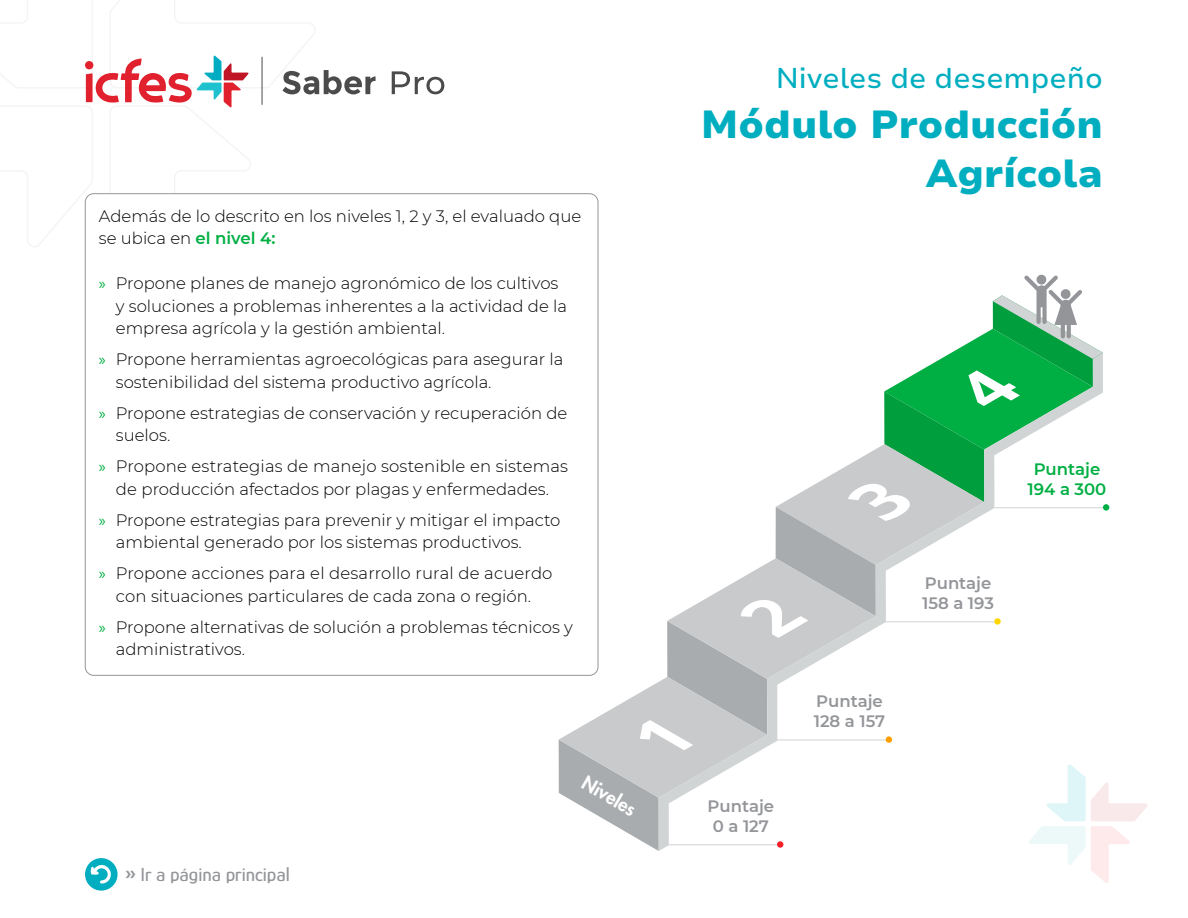
<style>
.page{position:relative;width:1188px;height:918px;background:#fff}
.page>*{position:absolute;margin:0;border:0;box-sizing:border-box;transform-origin:0 0}
.t1{font:900 39px/49.5px "Nunito Sans 7 pt";color:#00aec0;text-align:right}
.t2{font:500 28.5px "Nunito Sans 7 pt";color:#00aec0}
.t3{font:500 19.5px "Glory";color:#939599}
.t4{font:800 18.6px "Futura Std";color:#fff}
.Descriptores{font:300 16.5px/22.5px "Montserrat";color:#000}
.t5{font:600 16.5px/19.8px "Montserrat";color:#939599}
.t6{font:600 16.5px/19.8px "Montserrat";color:#00af43;text-align:center}
.s1{font-weight:600;color:#00af43}
.s2{font-family:"Myriad Pro";font-weight:400;color:#00af43}
.s3{font-weight:700}
</style>
<div class="page">
<div style="left:85px;top:858px;width:33px;height:33px;background:#00aec0;border-radius:50%"></div>
<svg style="left:90px;top:865px;width:24px;height:20px"></svg>
<svg style="left:392px;top:71px;width:52px;height:23px"></svg>
<svg style="left:0;top:0;width:376px;height:312px"></svg>
<svg style="left:559px;top:275px;width:589px;height:608px"></svg>
<div style="left:85px;top:194px;width:513px;height:481px;background:#fff;border-radius:9px"></div>
<p class="Descriptores" style="left:99px;top:204px;width:484px">Además de lo descrito en los niveles 1, 2 y 3, el evaluado que se ubica en <span class="s1">el nivel 4:</span></p>
<p class="Descriptores" style="left:116px;top:272px;width:453px;text-indent:-17px"><span class="s2">»</span> Propone planes de manejo agronómico de los cultivos y soluciones a problemas inherentes a la actividad de la empresa agrícola y la gestión ambiental.</p>
<p class="Descriptores" style="left:116px;top:348px;width:449px;text-indent:-17px"><span class="s2">»</span> Propone herramientas agroecológicas para asegurar la sostenibilidad del sistema productivo agrícola.</p>
<p class="Descriptores" style="left:116px;top:401px;width:453px;text-indent:-17px"><span class="s2">»</span> Propone estrategias de conservación y recuperación de suelos.</p>
<p class="Descriptores" style="left:99px;top:455px;width:471px;text-align:center"><span class="s2">»</span> Propone estrategias de manejo sostenible en sistemas de producción afectados por plagas y enfermedades.</p>
<p class="Descriptores" style="left:116px;top:508px;width:446px;text-indent:-17px"><span class="s2">»</span> Propone estrategias para prevenir y mitigar el impacto ambiental generado por los sistemas productivos.</p>
<p class="Descriptores" style="left:99px;top:562px;width:455px;text-align:center"><span class="s2">»</span> Propone acciones para el desarrollo rural de acuerdo con situaciones particulares de cada zona o región.</p>
<p class="Descriptores" style="left:116px;top:615px;width:459px;text-indent:-17px"><span class="s2">»</span> Propone alternativas de solución a problemas técnicos y administrativos.</p>
<p class="t3" style="left:125px;top:862px;width:167px"><span class="s3">»</span> Ir a página principal</p>
<p class="t4" style="left:590px;top:771px;width:60px;rotate:30deg">Niveles</p>
<h2 class="t2" style="left:776px;top:58px;width:329px">Niveles de desempeño</h2>
<h1 class="t1" style="left:701px;top:98px;width:404px">Módulo Producción<br>Agrícola</h1>
<p class="t5" style="left:708px;top:796px;width:68px;text-align:center">Puntaje<br>0 a 127</p>
<p class="t5" style="left:814px;top:691px;width:73px">Puntaje<br>128 a 157</p>
<p class="t5" style="left:922px;top:573px;width:73px">Puntaje<br>158 a 193</p>
<p class="t6" style="left:1028px;top:459px;width:80px">Puntaje<br>194 a 300</p>
</div>
